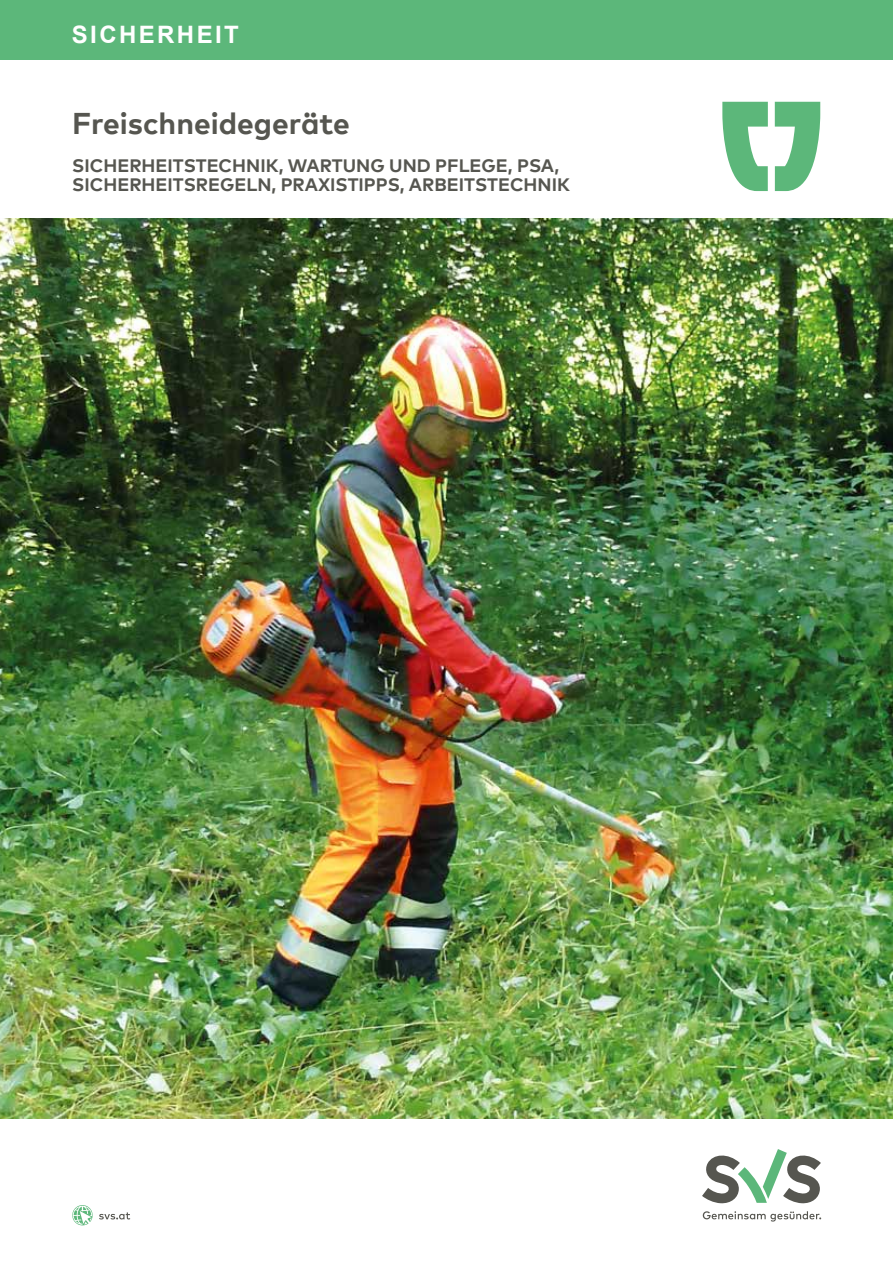
<style>
.page{position:relative;width:893px;height:1263px;background:#fff}
.page>*{position:absolute;margin:0;border:0;box-sizing:border-box;transform-origin:0 0}
.t1{font:700 30px "Mark Offc Pro";color:#565650}
.t2{font:700 24px "Arial";letter-spacing:.1em;color:#fff}
.t3{font:700 18px/19.5px "Mark Offc Pro";color:#565650}
</style>
<div class="page">
<svg style="left:702px;top:1149px;width:119px;height:55px"></svg>
<svg style="left:703px;top:1211px;width:118px;height:10px"></svg>
<svg style="left:72px;top:1205px;width:21px;height:20px"></svg>
<svg style="left:99px;top:1212px;width:31px;height:7px"></svg>
<img style="left:0;top:218px;width:893px;height:900px">
<div style="left:0;top:0;width:893px;height:60px;background:#5cb77a"></div>
<svg style="left:722px;top:102px;width:46px;height:89px"></svg>
<svg style="left:775px;top:102px;width:45px;height:89px"></svg>
<h2 class="t2" style="left:72px;top:18px;width:168px">SICHERHEIT</h2>
<h1 class="t1" style="left:72px;top:101px;width:279px">Freischneidegeräte</h1>
<p class="t3" style="left:72px;top:154px;width:499px">SICHERHEITSTECHNIK, WARTUNG UND PFLEGE, PSA,<br>SICHERHEITSREGELN, PRAXISTIPPS, ARBEITSTECHNIK</p>
</div>
